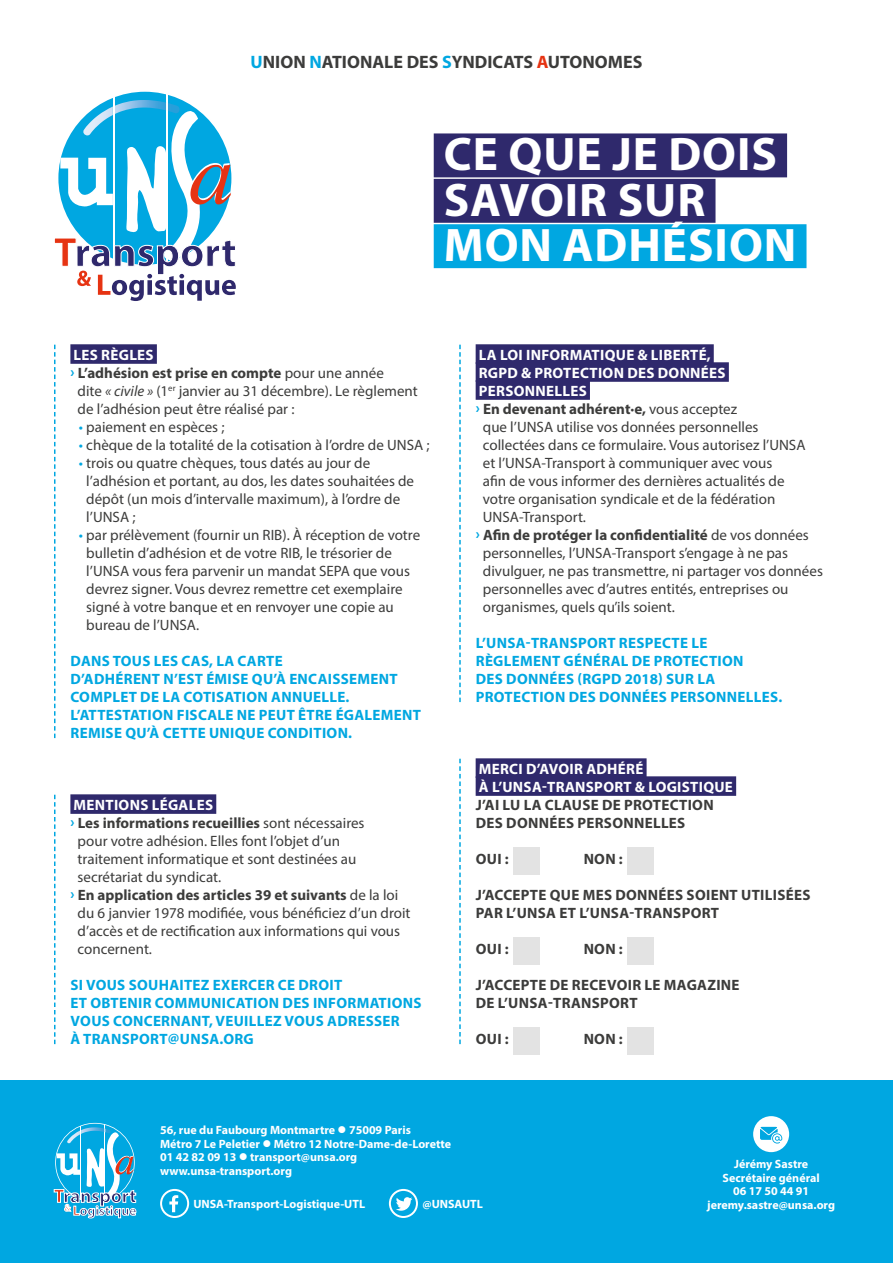
<style>
.page{position:relative;width:893px;height:1263px;background:#fff}
.page>*{position:absolute;margin:0;border:0;box-sizing:border-box;transform-origin:0 0}
.t1{font:700 47.25px/45.5px "Myriad Pro";letter-spacing:.02em;color:#fff}
.t2{font:700 18px "Myriad Pro";color:#3c3c3b}
.t3{font:15px/18px "Myriad Pro";color:#3c3c3b}
.t4{font:700 15px/18px "Myriad Pro";letter-spacing:.02em;color:#00a7e1}
.t5{font:700 15px/18px "Myriad Pro";letter-spacing:.015em;color:#3c3c3b}
.t6{font:700 15px/18px "Myriad Pro";letter-spacing:.02em;color:#fff}
.t7{font:700 12px/13.5px "Myriad Pro";color:#fff}
.s1{color:#00a7e1}
.s2{color:#e63312}
.s3{font-weight:400}
.s4{font-style:italic}
</style>
<div class="page">
<svg style="left:54px;top:345px;width:2px;height:393px"></svg>
<svg style="left:459px;top:345px;width:2px;height:357px"></svg>
<svg style="left:54px;top:795px;width:2px;height:249px"></svg>
<svg style="left:459px;top:759px;width:2px;height:285px"></svg>
<div style="left:70px;top:344px;width:87px;height:20px;background:#2f296c"></div>
<div style="left:476px;top:344px;width:238px;height:20px;background:#2f296c"></div>
<div style="left:476px;top:362px;width:253px;height:20px;background:#2f296c"></div>
<div style="left:476px;top:380px;width:114px;height:20px;background:#2f296c"></div>
<div style="left:70px;top:794px;width:146px;height:20px;background:#2f296c"></div>
<div style="left:476px;top:758px;width:171px;height:20px;background:#2f296c"></div>
<div style="left:476px;top:776px;width:260px;height:20px;background:#2f296c"></div>
<div style="left:513px;top:847px;width:27px;height:27px;background:#e3e3e3"></div>
<div style="left:513px;top:937px;width:27px;height:27px;background:#e3e3e3"></div>
<div style="left:513px;top:1027px;width:27px;height:27px;background:#e3e3e3"></div>
<div style="left:627px;top:847px;width:27px;height:27px;background:#e3e3e3"></div>
<div style="left:627px;top:937px;width:27px;height:27px;background:#e3e3e3"></div>
<div style="left:627px;top:1027px;width:27px;height:27px;background:#e3e3e3"></div>
<div style="left:434px;top:133px;width:353px;height:44px;background:#2f296c"></div>
<div style="left:434px;top:179px;width:281px;height:44px;background:#2f296c"></div>
<div style="left:434px;top:224px;width:372px;height:44px;background:#00a7e1"></div>
<svg style="left:54px;top:91px;width:182px;height:210px"></svg>
<div style="left:0;top:1080px;width:893px;height:183px;background:#00a7e1"></div>
<svg style="left:160px;top:1189px;width:29px;height:29px"></svg>
<svg style="left:389px;top:1189px;width:29px;height:29px"></svg>
<svg style="left:54px;top:1123px;width:82px;height:95px"></svg>
<div style="left:753px;top:1116px;width:36px;height:36px;background:#fff;border-radius:50%"></div>
<svg style="left:760px;top:1127px;width:22px;height:16px"></svg>
<p class="t2" style="left:251px;top:50px;width:393px"><span class="s1">U</span>NION <span class="s1">N</span>ATIONALE DES <span class="s1">S</span>YNDICATS <span class="s2">A</span>UTONOMES</p>
<h1 class="t1" style="left:444px;top:130px;width:354px">CE QUE JE DOIS<br>SAVOIR SUR<br>MON ADHÉSION</h1>
<p class="t6" style="left:74px;top:345px;width:82px">LES RÈGLES</p>
<p class="t5" style="left:71px;top:363px;width:315px"><span class="s1">›</span> L’adhésion est prise en compte <span class="s3">pour une année</span></p>
<p class="t3" style="left:78px;top:382px;width:342px">dite <span class="s4">« civile »</span> (1<sup>er</sup> janvier au 31 décembre). Le règlement</p>
<p class="t3" style="left:78px;top:400px;width:218px">de l’adhésion peut être réalisé par :</p>
<p class="t3" style="left:79px;top:418px;width:147px"><span class="s1">•</span> paiement en espèces ;</p>
<p class="t3" style="left:79px;top:436px;width:352px"><span class="s1">•</span> chèque de la totalité de la cotisation à l’ordre de UNSA ;</p>
<p class="t3" style="left:86px;top:454px;width:329px;text-indent:-7px"><span class="s1">•</span> trois ou quatre chèques, tous datés au jour de l’adhésion et portant, au dos, les dates souhaitées de dépôt (un mois d’intervalle maximum), à l’ordre de l’UNSA ;</p>
<p class="t3" style="left:86px;top:526px;width:335px;text-indent:-7px"><span class="s1">•</span> par prélèvement (fournir un RIB). À réception de votre bulletin d’adhésion et de votre RIB, le trésorier de l’UNSA vous fera parvenir un mandat SEPA que vous devrez signer. Vous devrez remettre cet exemplaire signé à votre banque et en renvoyer une copie au bureau de l’UNSA.</p>
<p class="t4" style="left:71px;top:651px;width:352px">DANS TOUS LES CAS, LA CARTE<br>D’ADHÉRENT N’EST ÉMISE QU’À ENCAISSEMENT COMPLET DE LA COTISATION ANNUELLE.<br>L’ATTESTATION FISCALE NE PEUT ÊTRE ÉGALEMENT REMISE QU’À CETTE UNIQUE CONDITION.</p>
<p class="t6" style="left:74px;top:795px;width:141px">MENTIONS LÉGALES</p>
<p class="t5" style="left:71px;top:813px;width:295px"><span class="s1">›</span> Les informations recueillies <span class="s3">sont nécessaires</span></p>
<p class="t3" style="left:78px;top:832px;width:264px">pour votre adhésion. Elles font l’objet d’un</p>
<p class="t3" style="left:78px;top:850px;width:280px">traitement informatique et sont destinées au</p>
<p class="t3" style="left:78px;top:868px;width:145px">secrétariat du syndicat.</p>
<p class="t5" style="left:71px;top:885px;width:329px"><span class="s1">›</span> En application des articles 39 et suivants <span class="s3">de la loi</span></p>
<p class="t3" style="left:78px;top:904px;width:334px">du 6 janvier 1978 modifiée, vous bénéficiez d’un droit</p>
<p class="t3" style="left:78px;top:922px;width:324px">d’accès et de rectification aux informations qui vous</p>
<p class="t3" style="left:78px;top:940px;width:76px">concernent.</p>
<p class="t4" style="left:71px;top:975px;width:352px">SI VOUS SOUHAITEZ EXERCER CE DROIT<br>ET OBTENIR COMMUNICATION DES INFORMATIONS VOUS CONCERNANT, VEUILLEZ VOUS ADRESSER<br>À TRANSPORT@UNSA.ORG</p>
<p class="t6" style="left:479px;top:345px;width:233px">LA LOI INFORMATIQUE &amp; LIBERTÉ,</p>
<p class="t6" style="left:479px;top:363px;width:248px">RGPD &amp; PROTECTION DES DONNÉES</p>
<p class="t6" style="left:479px;top:381px;width:109px">PERSONNELLES</p>
<p class="t5" style="left:476px;top:399px;width:263px"><span class="s1">›</span> En devenant adhérent·e, <span class="s3">vous acceptez</span></p>
<p class="t3" style="left:483px;top:418px;width:277px">que l’UNSA utilise vos données personnelles</p>
<p class="t3" style="left:483px;top:436px;width:324px">collectées dans ce formulaire. Vous autorisez l’UNSA</p>
<p class="t3" style="left:483px;top:454px;width:291px">et l’UNSA-Transport à communiquer avec vous</p>
<p class="t3" style="left:483px;top:472px;width:303px">afin de vous informer des dernières actualités de</p>
<p class="t3" style="left:483px;top:490px;width:294px">votre organisation syndicale et de la fédération</p>
<p class="t3" style="left:483px;top:508px;width:105px">UNSA-Transport.</p>
<p class="t5" style="left:476px;top:525px;width:335px"><span class="s1">›</span> Afin de protéger la confidentialité <span class="s3">de vos données</span></p>
<p class="t3" style="left:483px;top:544px;width:307px">personnelles, l’UNSA-Transport s’engage à ne pas</p>
<p class="t3" style="left:483px;top:562px;width:342px">divulguer, ne pas transmettre, ni partager vos données</p>
<p class="t3" style="left:483px;top:580px;width:307px">personnelles avec d’autres entités, entreprises ou</p>
<p class="t3" style="left:483px;top:598px;width:193px">organismes, quels qu’ils soient.</p>
<p class="t4" style="left:476px;top:633px;width:308px">L’UNSA-TRANSPORT RESPECTE LE RÈGLEMENT GÉNÉRAL DE PROTECTION<br>DES DONNÉES (RGPD 2018) SUR LA PROTECTION DES DONNÉES PERSONNELLES.</p>
<p class="t6" style="left:479px;top:759px;width:256px">MERCI D’AVOIR ADHÉRÉ<br>À L’UNSA-TRANSPORT &amp; LOGISTIQUE</p>
<p class="t5" style="left:476px;top:795px;width:239px">J’AI LU LA CLAUSE DE PROTECTION<br>DES DONNÉES PERSONNELLES</p>
<p class="t5" style="left:476px;top:849px;width:34px">OUI :</p>
<p class="t5" style="left:584px;top:849px;width:41px">NON :</p>
<p class="t5" style="left:476px;top:885px;width:336px">J’ACCEPTE QUE MES DONNÉES SOIENT UTILISÉES<br>PAR L’UNSA ET L’UNSA-TRANSPORT</p>
<p class="t5" style="left:476px;top:939px;width:34px">OUI :</p>
<p class="t5" style="left:584px;top:939px;width:41px">NON :</p>
<p class="t5" style="left:476px;top:975px;width:265px">J’ACCEPTE DE RECEVOIR LE MAGAZINE<br>DE L’UNSA-TRANSPORT</p>
<p class="t5" style="left:476px;top:1029px;width:34px">OUI :</p>
<p class="t5" style="left:584px;top:1029px;width:41px">NON :</p>
<p class="t7" style="left:160px;top:1123px;width:293px">56, rue du Faubourg Montmartre ● 75009 Paris<br>Métro 7 Le Peletier ● Métro 12 Notre-Dame-de-Lorette 01 42 82 09 13 ● transport@unsa.org www.unsa-transport.org</p>
<p class="t7" style="left:723px;top:1157px;width:99px;text-align:center">Jérémy Sastre<br>Secrétaire général<br>06 17 50 44 91</p>
<p class="t7" style="left:193px;top:1197px;width:173px">UNSA-Transport-Logistique-UTL</p>
<p class="t7" style="left:422px;top:1197px;width:62px">@UNSAUTL</p>
<p class="t7" style="left:707px;top:1197px;width:129px">jeremy.sastre@unsa.org</p>
</div>
